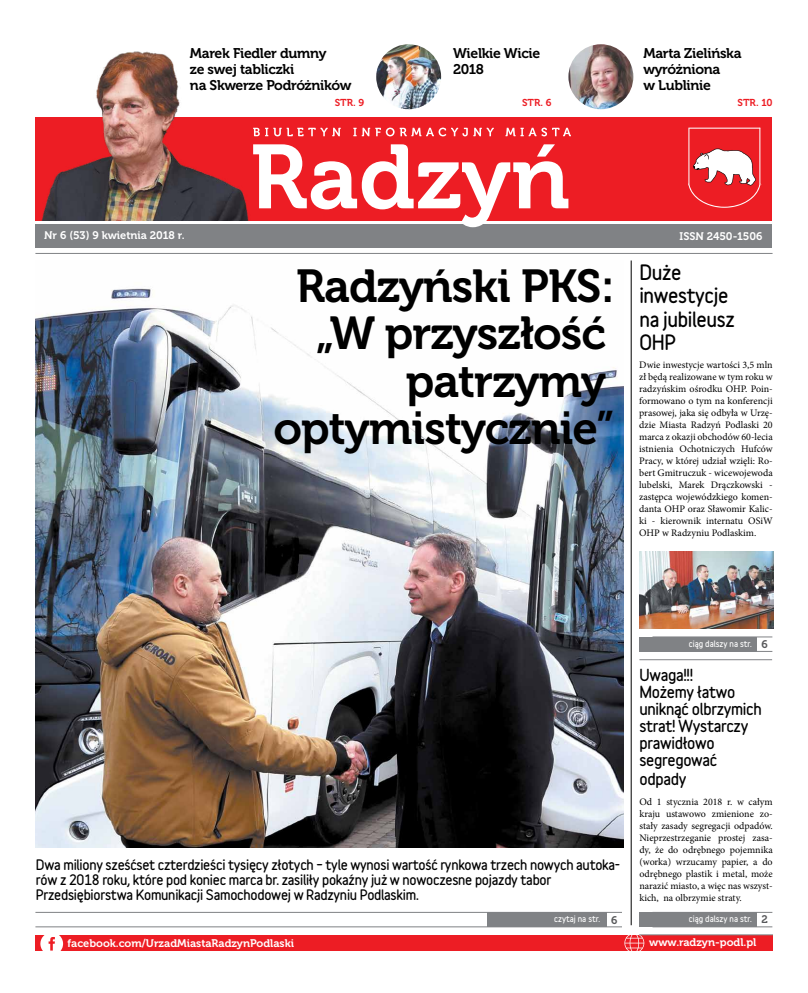
<style>
.page{position:relative;width:808px;height:993px;background:#fff}
.page>*{position:absolute;margin:0;border:0;box-sizing:border-box;transform-origin:0 0}
.t1{font:46px/47px "Museo 700";letter-spacing:-.02em;color:#000;text-align:right}
.t2{font:900 19px/23px "Variable";letter-spacing:-.02em;color:#000}
.t3{font:900 15px/17px "Variable";letter-spacing:-.02em;color:#000}
.t4{font:14px/16px "Museo 700";letter-spacing:-.02em;color:#000}
.t5{font:900 13px/15px "Variable";letter-spacing:-.02em;color:#000}
.t6{font:11px "Museo 700";color:#fff}
.t7{font:10px/12px "Minion Pro";color:#000;text-align:justify}
.t8{font:10px "Museo 700";color:#ed1d24}
.t9{font:900 8px "Variable";color:#fff}
.s1{font-family:"Museo 700";font-weight:400;font-size:11px;color:#58595b}
</style>
<div class="page">
<img style="left:35px;top:288px;width:589px;height:559px">
<hr style="left:35px;top:911px;width:587px;height:1px;background:#808285">
<hr style="left:35px;top:926px;width:587px;height:1px;background:#808285">
<div style="left:487px;top:912px;width:120px;height:14px;background:#808285"></div>
<hr style="left:652px;top:636px;width:120px;height:1px;background:#808285">
<hr style="left:652px;top:650px;width:120px;height:1px;background:#808285">
<div style="left:639px;top:636px;width:118px;height:15px;background:#808285"></div>
<hr style="left:652px;top:911px;width:120px;height:1px;background:#808285">
<hr style="left:652px;top:926px;width:120px;height:1px;background:#808285">
<div style="left:639px;top:912px;width:118px;height:14px;background:#808285"></div>
<hr style="left:639px;top:659px;width:133px;height:1px;background:#808285">
<img style="left:639px;top:551px;width:134px;height:77px">
<div style="left:36px;top:117px;width:736px;height:103px;background:#ed1d24"></div>
<div style="left:36px;top:224px;width:736px;height:24px;background:#808285"></div>
<hr style="left:35px;top:253px;width:737px;height:1px;background:#808285">
<img style="left:376px;top:44px;width:65px;height:65px;border-radius:32px">
<svg style="left:688px;top:128px;width:72px;height:80px"></svg>
<img style="left:568px;top:44px;width:65px;height:65px;border-radius:32px">
<svg style="left:253px;top:144px;width:315px;height:83px"></svg>
<div style="left:35px;top:935px;width:737px;height:15px;background:#ed1d24"></div>
<svg style="left:40px;top:935px;width:23px;height:16px"></svg>
<svg style="left:624px;top:935px;width:20px;height:16px"></svg>
<hr style="left:639px;top:934px;width:134px;height:1px;background:#808285">
<svg style="left:253px;top:127px;width:318px;height:9px"></svg>
<hr style="left:631px;top:260px;width:1px;height:664px;background:#000">
<img style="left:35px;top:51px;width:214px;height:169px">
<h3 class="t4" style="left:190px;top:45px;width:163px">Marek Fiedler dumny<br>ze swej tabliczki<br>na Skwerze Podróżników</h3>
<p class="t8" style="left:335px;top:97px;width:31px">STR. 9</p>
<h3 class="t4" style="left:453px;top:45px;width:89px">Wielkie Wicie<br>2018</h3>
<p class="t8" style="left:522px;top:97px;width:31px">STR. 6</p>
<h3 class="t4" style="left:643px;top:45px;width:100px">Marta Zielińska wyróżniona<br>w Lublinie</h3>
<p class="t8" style="left:738px;top:97px;width:37px">STR. 10</p>
<p class="t6" style="left:44px;top:229px;width:142px">Nr 6 (53) 9 kwietnia 2018 r.</p>
<h1 class="t1" style="left:274px;top:263px;width:343px">Radzyński PKS: „W przyszłość patrzymy optymistycznie”</h1>
<p class="t6" style="left:680px;top:229px;width:84px">ISSN 2450-1506</p>
<h2 class="t2" style="left:639px;top:261px;width:97px">Duże inwestycje na jubileusz<br>OHP</h2>
<p class="t7" style="left:639px;top:359px;width:135px">Dwie inwestycje wartości 3,5 mln zł będą realizowane w tym roku w radzyńskim ośrodku OHP. Poin&shy;formowano o tym na konferencji prasowej, jaka się odbyła w Urzę&shy;dzie Miasta Radzyń Podlaski 20 marca z okazji obchodów 60-lecia istnienia Ochotniczych Hufców Pracy, w której udział wzięli: Ro&shy;bert Gmitruczuk - wicewojewoda lubelski, Marek Drączkowski - zastępca wojewódzkiego komen&shy;danta OHP oraz Sławomir Kalic&shy;ki - kierownik internatu OSiW OHP w Radzyniu Podlaskim.</p>
<p class="t5" style="left:36px;top:857px;width:586px">Dwa miliony sześćset czterdzieści tysięcy złotych – tyle wynosi wartość rynkowa trzech nowych autoka&shy;rów z 2018 roku, które pod koniec marca br. zasiliły pokaźny już w nowoczesne pojazdy tabor<br>Przedsiębiorstwa Komunikacji Samochodowej w Radzyniu Podlaskim.</p>
<p class="t9" style="left:554px;top:912px;width:65px">czytaj na str. <span class="s1">6</span></p>
<p class="t9" style="left:689px;top:637px;width:80px">ciąg dalszy na str. <span class="s1">6</span></p>
<h3 class="t3" style="left:639px;top:666px;width:124px">Uwaga!!!<br>Możemy łatwo uniknąć olbrzymich strat! Wystarczy prawidłowo segregować</h3>
<h3 class="t3" style="left:639px;top:770px;width:49px">odpady</h3>
<p class="t7" style="left:639px;top:795px;width:135px">Od 1 stycznia 2018 r. w całym kraju ustawowo zmienione zo&shy;stały zasady segregacji odpadów.<br>Nieprzestrzeganie prostej zasa&shy;dy, że do odrębnego pojemnika (worka) wrzucamy papier, a do odrębnego plastik i metal, może narazić miasto, a więc nas wszyst&shy;kich, na olbrzymie straty.</p>
<p class="t9" style="left:689px;top:912px;width:80px">ciąg dalszy na str. <span class="s1">2</span></p>
<p class="t6" style="left:68px;top:936px;width:228px">facebook.com/UrzadMiastaRadzynPodlaski</p>
<p class="t6" style="left:649px;top:935px;width:109px">www.radzyn-podl.pl</p>
</div>
